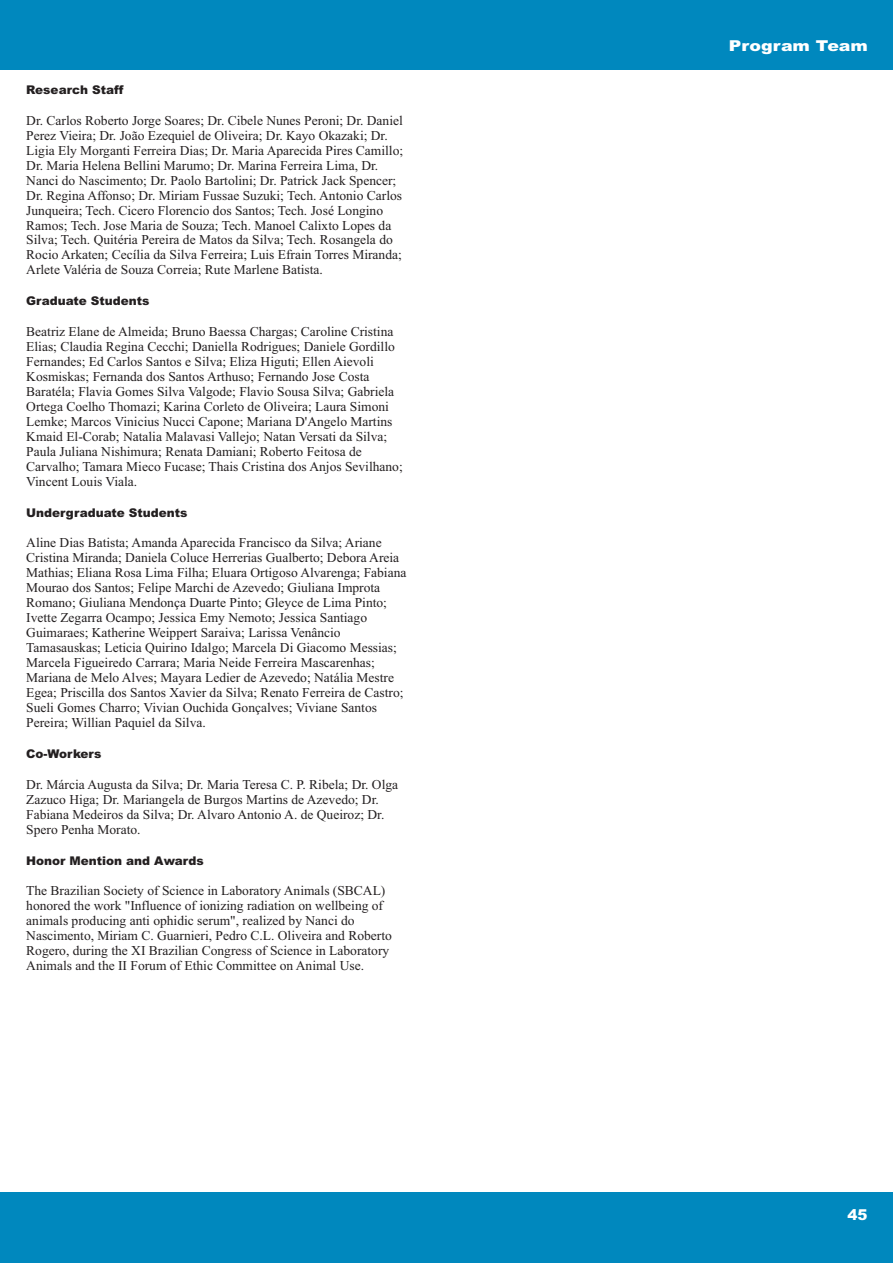
<style>
.page{position:relative;width:893px;height:1263px;background:#fff}
.page>*{position:absolute;margin:0;border:0;box-sizing:border-box;transform-origin:0 0}
.t1{font:900 15px "Arial";color:#fff;scale:1.16 1}
.t2{font:900 15px "Arial";color:#fff}
.t3{font:13.5px/15px "Times New Roman";color:#231f20}
.t4{font:900 12px "Arial";color:#231f20}
</style>
<div class="page">
<div style="left:0;top:0;width:893px;height:70px;background:#0088be"></div>
<div style="left:0;top:1192px;width:893px;height:71px;background:#0088be"></div>
<p class="t4" style="left:26px;top:86px;width:99px">Research Staff</p>
<p class="t3" style="left:26px;top:114px;width:378px">Dr. Carlos Roberto Jorge Soares; Dr. Cibele Nunes Peroni; Dr. Daniel Perez Vieira; Dr. João Ezequiel de Oliveira; Dr. Kayo Okazaki; Dr.<br>Ligia Ely Morganti Ferreira Dias; Dr. Maria Aparecida Pires Camillo; Dr. Maria Helena Bellini Marumo; Dr. Marina Ferreira Lima, Dr.<br>Nanci do Nascimento; Dr. Paolo Bartolini; Dr. Patrick Jack Spencer; Dr. Regina Affonso; Dr. Miriam Fussae Suzuki; Tech. Antonio Carlos Junqueira; Tech. Cicero Florencio dos Santos; Tech. José Longino Ramos; Tech. Jose Maria de Souza; Tech. Manoel Calixto Lopes da Silva; Tech. Quitéria Pereira de Matos da Silva; Tech. Rosangela do Rocio Arkaten; Cecília da Silva Ferreira; Luis Efrain Torres Miranda; Arlete Valéria de Souza Correia; Rute Marlene Batista.</p>
<p class="t4" style="left:26px;top:297px;width:125px">Graduate Students</p>
<p class="t3" style="left:26px;top:325px;width:378px">Beatriz Elane de Almeida; Bruno Baessa Chargas; Caroline Cristina Elias; Claudia Regina Cecchi; Daniella Rodrigues; Daniele Gordillo Fernandes; Ed Carlos Santos e Silva; Eliza Higuti; Ellen Aievoli Kosmiskas; Fernanda dos Santos Arthuso; Fernando Jose Costa Baratéla; Flavia Gomes Silva Valgode; Flavio Sousa Silva; Gabriela Ortega Coelho Thomazi; Karina Corleto de Oliveira; Laura Simoni Lemke; Marcos Vinicius Nucci Capone; Mariana D'Angelo Martins Kmaid El-Corab; Natalia Malavasi Vallejo; Natan Versati da Silva; Paula Juliana Nishimura; Renata Damiani; Roberto Feitosa de Carvalho; Tamara Mieco Fucase; Thais Cristina dos Anjos Sevilhano; Vincent Louis Viala.</p>
<p class="t4" style="left:26px;top:508px;width:163px">Undergraduate Students</p>
<p class="t3" style="left:26px;top:537px;width:382px">Aline Dias Batista; Amanda Aparecida Francisco da Silva; Ariane Cristina Miranda; Daniela Coluce Herrerias Gualberto; Debora Areia Mathias; Eliana Rosa Lima Filha; Eluara Ortigoso Alvarenga; Fabiana Mourao dos Santos; Felipe Marchi de Azevedo; Giuliana Improta Romano; Giuliana Mendonça Duarte Pinto; Gleyce de Lima Pinto; Ivette Zegarra Ocampo; Jessica Emy Nemoto; Jessica Santiago Guimaraes; Katherine Weippert Saraiva; Larissa Venâncio Tamasauskas; Leticia Quirino Idalgo; Marcela Di Giacomo Messias; Marcela Figueiredo Carrara; Maria Neide Ferreira Mascarenhas; Mariana de Melo Alves; Mayara Ledier de Azevedo; Natália Mestre Egea; Priscilla dos Santos Xavier da Silva; Renato Ferreira de Castro; Sueli Gomes Charro; Vivian Ouchida Gonçalves; Viviane Santos Pereira; Willian Paquiel da Silva.</p>
<p class="t4" style="left:26px;top:749px;width:77px">Co-Workers</p>
<p class="t3" style="left:26px;top:778px;width:373px">Dr. Márcia Augusta da Silva; Dr. Maria Teresa C. P. Ribela; Dr. Olga Zazuco Higa; Dr. Mariangela de Burgos Martins de Azevedo; Dr.<br>Fabiana Medeiros da Silva; Dr. Alvaro Antonio A. de Queiroz; Dr.<br>Spero Penha Morato.</p>
<p class="t4" style="left:26px;top:856px;width:179px">Honor Mention and Awards</p>
<p class="t3" style="left:26px;top:885px;width:367px">The Brazilian Society of Science in Laboratory Animals (SBCAL) honored the work "Influence of ionizing radiation on wellbeing of animals producing anti ophidic serum", realized by Nanci do Nascimento, Miriam C. Guarnieri, Pedro C.L. Oliveira and Roberto Rogero, during the XI Brazilian Congress of Science in Laboratory Animals and the II Forum of Ethic Committee on Animal Use.</p>
<p class="t1" style="left:729px;top:40px;width:121px">Program Team</p>
<p class="t2" style="left:847px;top:1209px;width:22px">45</p>
</div>
